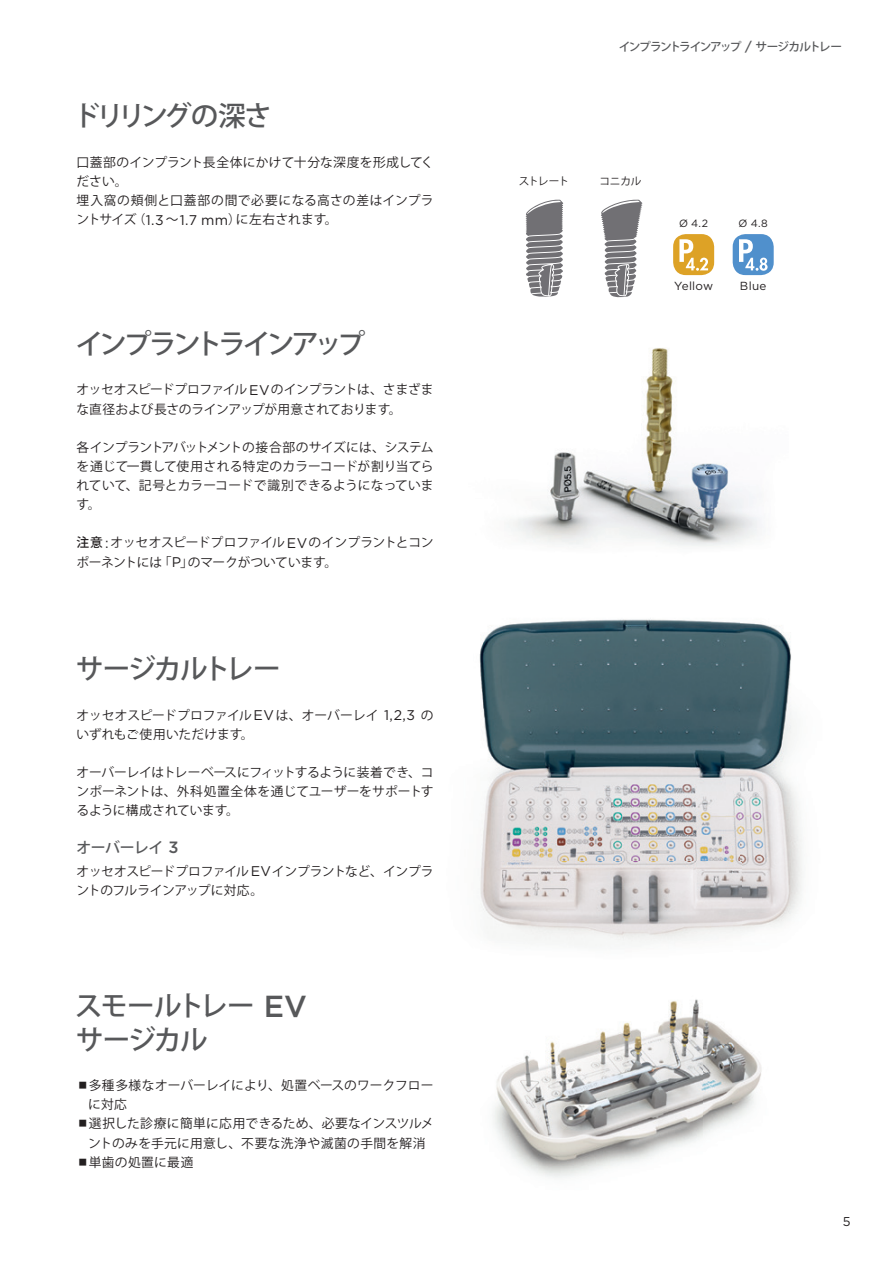
<style>
.page{position:relative;width:893px;height:1263px;background:#fff}
.page>*{position:absolute;margin:0;border:0;box-sizing:border-box;transform-origin:0 0}
.t1{font:500 27.6px "Koz Go Pro";letter-spacing:-.14em;color:#57585a}
.t2{font:500 27.6px/34px "Koz Go Pro";letter-spacing:-.06em;color:#57585a}
.t3{font:500 27.6px "Koz Go Pro";letter-spacing:-.07em;color:#57585a}
.t4{font:500 14.85px "Koz Go Pro";letter-spacing:-.03em;color:#57585a}
.t5{font:12.75px/19.2px "Koz Go Pro";color:#231f20;text-align:justify}
.t6{font:12.75px/19.2px "Koz Go Pro";letter-spacing:.02em;color:#231f20;text-align:center}
.t7{font:12.75px/19.2px "Koz Go Pro";letter-spacing:-.02em;color:#231f20}
.t8{font:12.75px/19.2px "Koz Go Pro";letter-spacing:-.025em;color:#231f20}
.t9{font:12.75px/19.2px "Koz Go Pro";letter-spacing:-.035em;color:#231f20}
.t10{font:12.75px "Koz Go Pro";letter-spacing:.025em;color:#231f20}
.t11{font:12.75px "Gotham";color:#231f20}
.t12{font:500 11.7px "Koz Go Pro";letter-spacing:-.125em;color:#57585a}
.t13{font:11.7px "Gotham";letter-spacing:.02em;color:#231f20}
.t14{font:10.65px "Koz Go Pro";letter-spacing:-.025em;color:#231f20}
.t15{font:10.5px "Gotham";color:#231f20}
.s1{font-family:"Gotham";font-size:14.1px}
.s2{font-weight:500}
.s3{font-family:"Gotham";font-size:16.35px}
.s4{font-family:"Gotham";font-size:30.45px}
.s5{font-family:"Gotham";font-size:12.9px}
</style>
<div class="page">
<img style="left:479px;top:619px;width:323px;height:323px">
<img style="left:508px;top:348px;width:252px;height:198px">
<svg style="left:526px;top:200px;width:37px;height:97px;background:#949396"></svg>
<svg style="left:601px;top:200px;width:41px;height:97px"></svg>
<div style="left:673px;top:234px;width:41px;height:41px;background:#dda226;border-radius:13px"></div>
<svg style="left:679px;top:239px;width:29px;height:32px"></svg>
<div style="left:733px;top:234px;width:41px;height:41px;background:#5090cc;border-radius:13px"></div>
<svg style="left:739px;top:239px;width:29px;height:32px"></svg>
<img style="left:493px;top:999px;width:269px;height:179px">
<h1 class="t1" style="left:73px;top:99px;width:201px">ドリリングの深さ</h1>
<p class="t6" style="left:77px;top:153px;width:359px;text-align:left">口蓋部のインプラント長全体にかけて十分な深度を形成してください。<br>埋入窩の頬側と口蓋部の間で必要になる高さの差はインプラントサイズ（<span class="s1">1.3</span>～<span class="s1">1.7 mm</span>）に左右されます。</p>
<h1 class="t1" style="left:75px;top:326px;width:291px">インプラントラインアップ</h1>
<p class="t7" style="left:77px;top:380px;width:359px">オッセオスピードプロファイル <span class="s1">EV</span>のインプラントは、さまざまな直径および長さのラインアップが用意されております。</p>
<p class="t5" style="left:77px;top:438px;width:359px">各インプラントアバットメントの接合部のサイズには、システムを通じて一貫して使用される特定のカラーコードが割り当てられていて、記号とカラーコードで識別できるようになっています。</p>
<p class="t8" style="left:77px;top:533px;width:359px"><span class="s2">注意</span> <span class="s1">:</span> オッセオスピードプロファイル <span class="s1">EV</span>のインプラントとコンポーネントには「<span class="s1">P</span>」のマークがついています。</p>
<h1 class="t3" style="left:76px;top:651px;width:206px">サージカルトレー</h1>
<p class="t5" style="left:77px;top:706px;width:359px">オッセオスピードプロファイル<span class="s1">EV</span>は、オーバーレイ <span class="s1">1,2,3</span> のいずれもご使用いただけます。</p>
<p class="t5" style="left:77px;top:763px;width:359px">オーバーレイはトレーベースにフィットするように装着でき、コンポーネントは、外科処置全体を通じてユーザーをサポートするように構成されています。</p>
<p class="t4" style="left:77px;top:837px;width:103px">オーバーレイ <span class="s3">3</span></p>
<p class="t9" style="left:77px;top:862px;width:359px">オッセオスピードプロファイル <span class="s1">EV</span>インプラントなど、インプラントのフルラインアップに対応。</p>
<h1 class="t2" style="left:75px;top:990px;width:233px">スモールトレー <span class="s4">EV</span>サージカル</h1>
<p class="t5" style="left:88px;top:1076px;width:347px;text-indent:-12px">■多種多様なオーバーレイにより、処置ベースのワークフローに対応</p>
<p class="t6" style="left:77px;top:1114px;width:359px">■選択した診療に簡単に応用できるため、必要なインスツルメントのみを手元に用意し、不要な洗浄や滅菌の手間を解消</p>
<p class="t10" style="left:77px;top:1154px;width:119px">■単歯の処置に最適</p>
<p class="t12" style="left:619px;top:39px;width:225px">インプラントラインアップ <span class="s5">/</span> サージカルトレー</p>
<p class="t14" style="left:519px;top:174px;width:52px">ストレート</p>
<p class="t14" style="left:599px;top:174px;width:44px">コニカル</p>
<p class="t15" style="left:679px;top:217px;width:31px">Ø 4.2</p>
<p class="t13" style="left:674px;top:278px;width:40px">Yellow</p>
<p class="t15" style="left:739px;top:217px;width:31px">Ø 4.8</p>
<p class="t13" style="left:740px;top:278px;width:28px">Blue</p>
<p class="t11" style="left:843px;top:1214px;width:9px">5</p>
</div>
